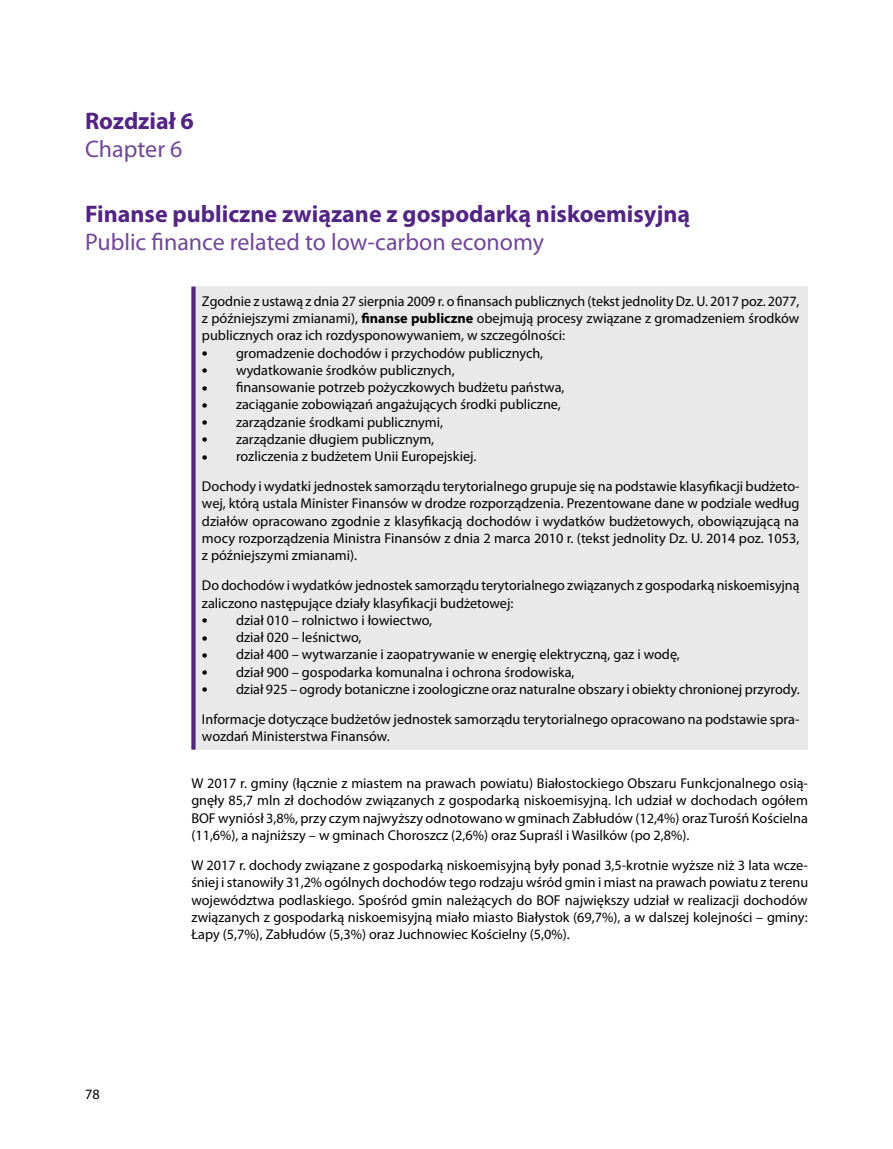
<style>
.page{position:relative;width:893px;height:1149px;background:#fff}
.page>*{position:absolute;margin:0;border:0;box-sizing:border-box;transform-origin:0 0}
.t1{font:700 24px "Myriad Pro";color:#522583}
.t2{font:24px "Myriad Pro";color:#704896}
.t3{font:14.25px/17.2px "Myriad Pro";color:#000;text-align:justify}
.s1{font-weight:700}
.s2{font-size:21px}
</style>
<div class="page">
<div style="left:193px;top:286px;width:615px;height:463px;background:#e9e9e9"></div>
<div style="left:191px;top:286px;width:5px;height:463px;background:#522583"></div>
<h1 class="t1" style="left:85px;top:105px;width:110px">Rozdział 6</h1>
<h1 class="t2" style="left:85px;top:134px;width:99px">Chapter 6</h1>
<h1 class="t1" style="left:85px;top:198px;width:607px">Finanse publiczne związane z gospodarką niskoemisyjną</h1>
<h1 class="t2" style="left:85px;top:227px;width:461px">Public finance related to low-carbon economy</h1>
<p class="t3" style="left:202px;top:292px;width:599px">Zgodnie z ustawą z dnia 27 sierpnia 2009 r. o finansach publicznych (tekst jednolity Dz. U. 2017 poz. 2077, z późniejszymi zmianami), <span class="s1">finanse publiczne</span> obejmują procesy związane z gromadzeniem środków publicznych oraz ich rozdysponowywaniem, w szczególności:</p>
<p class="t3" style="left:202px;top:344px;width:343px"><span class="s2">•</span> gromadzenie dochodów i przychodów publicznych,</p>
<p class="t3" style="left:202px;top:361px;width:254px"><span class="s2">•</span> wydatkowanie środków publicznych,</p>
<p class="t3" style="left:202px;top:378px;width:364px"><span class="s2">•</span> finansowanie potrzeb pożyczkowych budżetu państwa,</p>
<p class="t3" style="left:202px;top:395px;width:360px"><span class="s2">•</span> zaciąganie zobowiązań angażujących środki publiczne,</p>
<p class="t3" style="left:202px;top:413px;width:243px"><span class="s2">•</span> zarządzanie środkami publicznymi,</p>
<p class="t3" style="left:202px;top:430px;width:234px"><span class="s2">•</span> zarządzanie długiem publicznym,</p>
<p class="t3" style="left:202px;top:441px;width:599px;line-height:30px"><span class="s2">•</span> rozliczenia z budżetem Unii Europejskiej.<br>Dochody i wydatki jednostek samorządu terytorialnego grupuje się na podstawie klasyfikacji budżeto-</p>
<p class="t3" style="left:202px;top:494px;width:599px">wej, którą ustala Minister Finansów w drodze rozporządzenia. Prezentowane dane w podziale według działów opracowano zgodnie z klasyfikacją dochodów i wydatków budżetowych, obowiązującą na mocy rozporządzenia Ministra Finansów z dnia 2 marca 2010 r. (tekst jednolity Dz. U. 2014 poz. 1053, z późniejszymi zmianami).</p>
<p class="t3" style="left:202px;top:576px;width:599px">Do dochodów i wydatków jednostek samorządu terytorialnego związanych z gospodarką niskoemisyjną zaliczono następujące działy klasyfikacji budżetowej:</p>
<p class="t3" style="left:202px;top:611px;width:232px"><span class="s2">•</span> dział 010 – rolnictwo i łowiectwo,</p>
<p class="t3" style="left:202px;top:628px;width:161px"><span class="s2">•</span> dział 020 – leśnictwo,</p>
<p class="t3" style="left:202px;top:645px;width:479px"><span class="s2">•</span> dział 400 – wytwarzanie i zaopatrywanie w energię elektryczną, gaz i wodę,</p>
<p class="t3" style="left:202px;top:662px;width:374px"><span class="s2">•</span> dział 900 – gospodarka komunalna i ochrona środowiska,</p>
<p class="t3" style="left:202px;top:673px;width:599px;line-height:30px"><span class="s2">•</span> dział 925 – ogrody botaniczne i zoologiczne oraz naturalne obszary i obiekty chronionej przyrody.<br>Informacje dotyczące budżetów jednostek samorządu terytorialnego opracowano na podstawie spra-</p>
<p class="t3" style="left:202px;top:727px;width:189px">wozdań Ministerstwa Finansów.</p>
<p class="t3" style="left:191px;top:774px;width:618px">W 2017 r. gminy (łącznie z miastem na prawach powiatu) Białostockiego Obszaru Funkcjonalnego osią&shy;gnęły 85,7 mln zł dochodów związanych z gospodarką niskoemisyjną. Ich udział w dochodach ogółem BOF wyniósł 3,8%, przy czym najwyższy odnotowano w gminach Zabłudów (12,4%) oraz Turośń Kościelna (11,6%), a najniższy – w gminach Choroszcz (2,6%) oraz Supraśl i Wasilków (po 2,8%).</p>
<p class="t3" style="left:191px;top:856px;width:618px">W 2017 r. dochody związane z gospodarką niskoemisyjną były ponad 3,5-krotnie wyższe niż 3 lata wcze&shy;śniej i stanowiły 31,2% ogólnych dochodów tego rodzaju wśród gmin i miast na prawach powiatu z terenu województwa podlaskiego. Spośród gmin należących do BOF największy udział w realizacji dochodów związanych z gospodarką niskoemisyjną miało miasto Białystok (69,7%), a w dalszej kolejności – gminy:<br>Łapy (5,7%), Zabłudów (5,3%) oraz Juchnowiec Kościelny (5,0%).</p>
<p class="t3" style="left:85px;top:1084px;width:16px">78</p>
</div>
